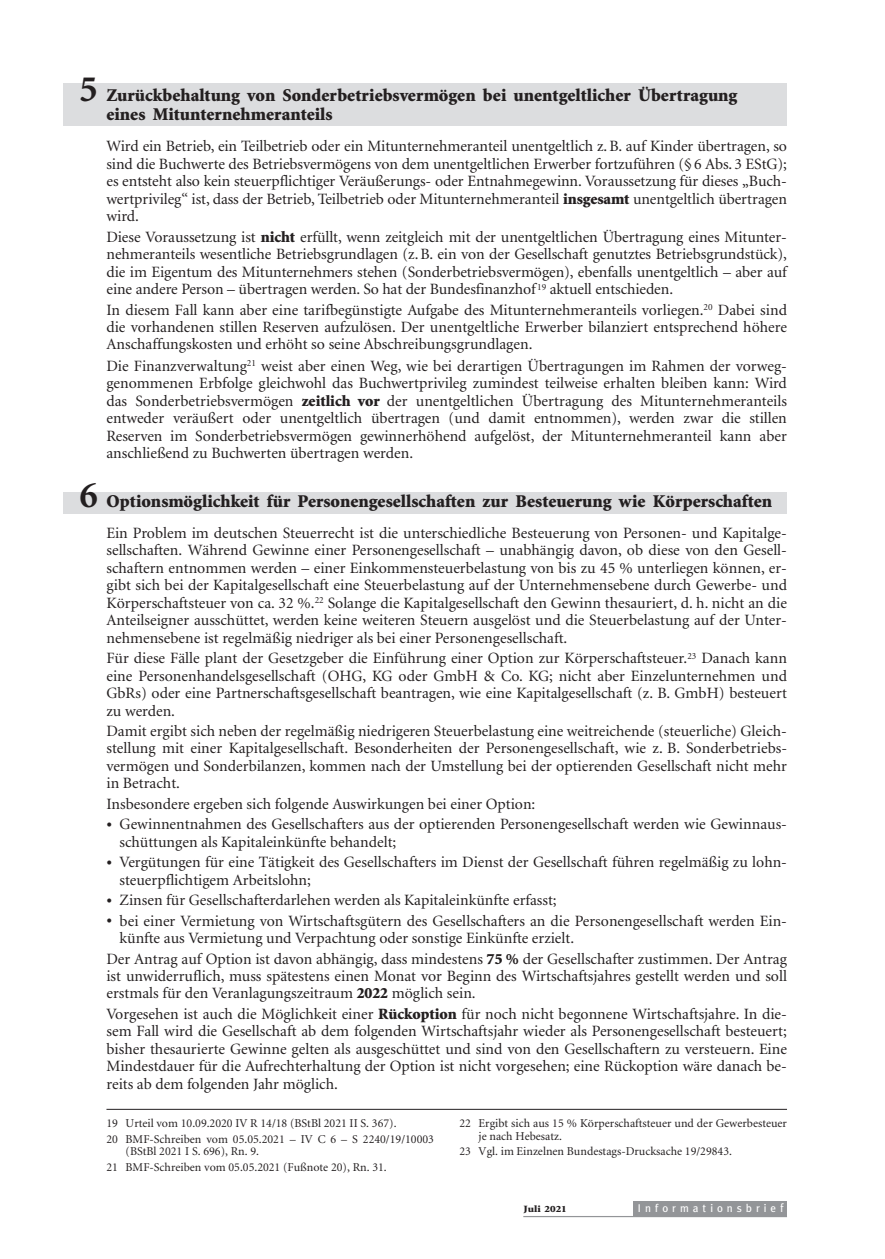
<style>
.page{position:relative;width:885px;height:1259px;background:#fff}
.page>*{position:absolute;margin:0;border:0;box-sizing:border-box;transform-origin:0 0}
.t1{font:900 18px/19.2px "Minion";color:#231f20}
.t2{font:15.75px/17.4px "Minion";color:#231f20;text-align:justify}
.t3{font:12px/15.9px "Minion";color:#231f20}
.t4{font:11.25px "Meta";letter-spacing:.36em;color:#fff}
.t5{font:900 9.6px "Minion";color:#231f20;scale:1.15 1}
.s1{font-weight:700;font-size:37.5px}
.s2{font-weight:900}
.s3{font-size:19.5px}
.s4{font-size:12px}
</style>
<div class="page">
<div style="left:64px;top:84px;width:723px;height:42px;background:#dcdddf"></div>
<div style="left:64px;top:492px;width:723px;height:22px;background:#dcdddf"></div>
<div style="left:634px;top:1200px;width:153px;height:16px;background:#939598"></div>
<hr style="left:523px;top:1216px;width:264px;height:1px;background:#939598">
<hr style="left:106px;top:1109px;width:681px;height:1px;background:#231f20">
<p class="t1" style="left:106px;top:87px;width:632px;text-indent:-27px"><span class="s1">5</span> Zurückbehaltung von Sonderbetriebsvermögen bei unentgeltlicher Übertragung eines Mitunternehmeranteils</p>
<p class="t2" style="left:106px;top:139px;width:682px">Wird ein Betrieb, ein Teilbetrieb oder ein Mitunternehmeranteil unentgeltlich z. B. auf Kinder übertragen, so sind die Buchwerte des Betriebsvermögens von dem unentgeltlichen Erwerber fortzuführen (§ 6 Abs. 3 EStG); es entsteht also kein steuerpflichtiger Veräußerungs- oder Entnahmegewinn. Voraussetzung für dieses „Buch&shy;wertprivileg“ ist, dass der Betrieb, Teilbetrieb oder Mitunternehmeranteil <span class="s2">insgesamt</span> unentgeltlich übertragen wird.</p>
<p class="t2" style="left:106px;top:229px;width:682px">Diese Voraussetzung ist <span class="s2">nicht</span> erfüllt, wenn zeitgleich mit der unentgeltlichen Übertragung eines Mitunter&shy;nehmeranteils wesentliche Betriebsgrundlagen (z. B. ein von der Gesellschaft genutztes Betriebsgrundstück), die im Eigentum des Mitunternehmers stehen (Sonderbetriebsvermögen), ebenfalls unentgeltlich – aber auf eine andere Person – übertragen werden. So hat der Bundesfinanzhof <sup>19</sup> aktuell entschieden.</p>
<p class="t2" style="left:106px;top:302px;width:682px">In diesem Fall kann aber eine tarifbegünstigte Aufgabe des Mitunternehmeranteils vorliegen.<sup>20</sup> Dabei sind die vorhandenen stillen Reserven aufzulösen. Der unentgeltliche Erwerber bilanziert entsprechend höhere Anschaffungskosten und erhöht so seine Abschreibungsgrundlagen.</p>
<p class="t2" style="left:106px;top:358px;width:682px">Die Finanzverwaltung<sup>21</sup> weist aber einen Weg, wie bei derartigen Übertragungen im Rahmen der vorweg&shy;genommenen Erbfolge gleichwohl das Buchwertprivileg zumindest teilweise erhalten bleiben kann: Wird das Sonderbetriebsvermögen <span class="s2">zeitlich vor</span> der unentgeltlichen Übertragung des Mitunternehmeranteils entweder veräußert oder unentgeltlich übertragen (und damit entnommen), werden zwar die stillen Reserven im Sonderbetriebsvermögen gewinnerhöhend aufgelöst, der Mitunternehmeranteil kann aber anschließend zu Buchwerten übertragen werden.</p>
<p class="t1" style="left:80px;top:493px;width:694px"><span class="s1">6</span> Optionsmöglichkeit für Personengesellschaften zur Besteuerung wie Körperschaften</p>
<p class="t2" style="left:106px;top:526px;width:682px">Ein Problem im deutschen Steuerrecht ist die unterschiedliche Besteuerung von Personen- und Kapitalge&shy;sellschaften. Während Gewinne einer Personengesellschaft – unabhängig davon, ob diese von den Gesell&shy;schaftern entnommen werden – einer Einkommensteuerbelastung von bis zu 45 % unterliegen können, er&shy;gibt sich bei der Kapitalgesellschaft eine Steuerbelastung auf der Unternehmensebene durch Gewerbe- und Körperschaftsteuer von ca. 32 %.<sup>22</sup> Solange die Kapitalgesellschaft den Gewinn thesauriert, d. h. nicht an die Anteilseigner ausschüttet, werden keine weiteren Steuern ausgelöst und die Steuerbelastung auf der Unter&shy;nehmensebene ist regelmäßig niedriger als bei einer Personengesellschaft.</p>
<p class="t2" style="left:106px;top:651px;width:682px">Für diese Fälle plant der Gesetzgeber die Einführung einer Option zur Körperschaftsteuer.<sup>23</sup> Danach kann eine Personenhandelsgesellschaft (OHG, KG oder GmbH &amp; Co. KG; nicht aber Einzelunternehmen und GbRs) oder eine Partnerschaftsgesellschaft beantragen, wie eine Kapitalgesellschaft (z. B. GmbH) besteuert zu werden.</p>
<p class="t2" style="left:106px;top:723px;width:682px">Damit ergibt sich neben der regelmäßig niedrigeren Steuerbelastung eine weitreichende (steuerliche) Gleich&shy;stellung mit einer Kapitalgesellschaft. Besonderheiten der Personengesellschaft, wie z. B. Sonderbetriebs&shy;vermögen und Sonderbilanzen, kommen nach der Umstellung bei der optierenden Gesellschaft nicht mehr in Betracht.</p>
<p class="t2" style="left:106px;top:796px;width:430px">Insbesondere ergeben sich folgende Auswirkungen bei einer Option:</p>
<p class="t2" style="left:119px;top:817px;width:669px;text-indent:-13px"><span class="s3">•</span> Gewinnentnahmen des Gesellschafters aus der optierenden Personengesellschaft werden wie Gewinnaus&shy;schüttungen als Kapitaleinkünfte behandelt;</p>
<p class="t2" style="left:119px;top:855px;width:669px;text-indent:-13px"><span class="s3">•</span> Vergütungen für eine Tätigkeit des Gesellschafters im Dienst der Gesellschaft führen regelmäßig zu lohn&shy;steuerpflichtigem Arbeitslohn;</p>
<p class="t2" style="left:106px;top:893px;width:452px"><span class="s3">•</span> Zinsen für Gesellschafterdarlehen werden als Kapitaleinkünfte erfasst;</p>
<p class="t2" style="left:119px;top:913px;width:669px;text-indent:-13px"><span class="s3">•</span> bei einer Vermietung von Wirtschaftsgütern des Gesellschafters an die Personengesellschaft werden Ein&shy;künfte aus Vermietung und Verpachtung oder sonstige Einkünfte erzielt.</p>
<p class="t2" style="left:106px;top:951px;width:682px">Der Antrag auf Option ist davon abhängig, dass mindestens <span class="s2">75 %</span> der Gesellschafter zustimmen. Der Antrag ist unwiderruflich, muss spätestens einen Monat vor Beginn des Wirtschaftsjahres gestellt werden und soll erstmals für den Veranlagungszeitraum <span class="s2">2022</span> möglich sein.</p>
<p class="t2" style="left:106px;top:1006px;width:682px">Vorgesehen ist auch die Möglichkeit einer <span class="s2">Rückoption</span> für noch nicht begonnene Wirtschaftsjahre. In die&shy;sem Fall wird die Gesellschaft ab dem folgenden Wirtschaftsjahr wieder als Personengesellschaft besteuert; bisher thesaurierte Gewinne gelten als ausgeschüttet und sind von den Gesellschaftern zu versteuern. Eine Mindestdauer für die Aufrechterhaltung der Option ist nicht vorgesehen; eine Rückoption wäre danach be&shy;reits ab dem folgenden Jahr möglich.</p>
<p class="t3" style="left:106px;top:1116px;width:329px">19 Urteil vom 10.09.2020 IV R 14/18 (BStBl 2021 II S. 367).<br>20 BMF-Schreiben vom 05.05.2021 – IV C 6 – S 2240/19/10003</p>
<p class="t3" style="left:106px;top:1145px;width:282px;text-indent:19px">(BStBl 2021 I S. 696), Rn. 9.<br>21 BMF-Schreiben vom 05.05.2021 (Fußnote 20), Rn. 31.</p>
<p class="t3" style="left:478px;top:1117px;width:310px;line-height:12.8px;text-indent:-19px">22 Ergibt sich aus 15 % Körperschaftsteuer und der Gewerbesteuer je nach Hebesatz.</p>
<p class="t3" style="left:459px;top:1145px;width:274px">23 Vgl. im Einzelnen Bundestags-Drucksache 19/29843.</p>
<p class="t5" style="left:523px;top:1205px;width:39px">Juli 2021</p>
<p class="t4" style="left:638px;top:1201px;width:147px">Informationsbrie<span class="s4">f</span></p>
</div>
